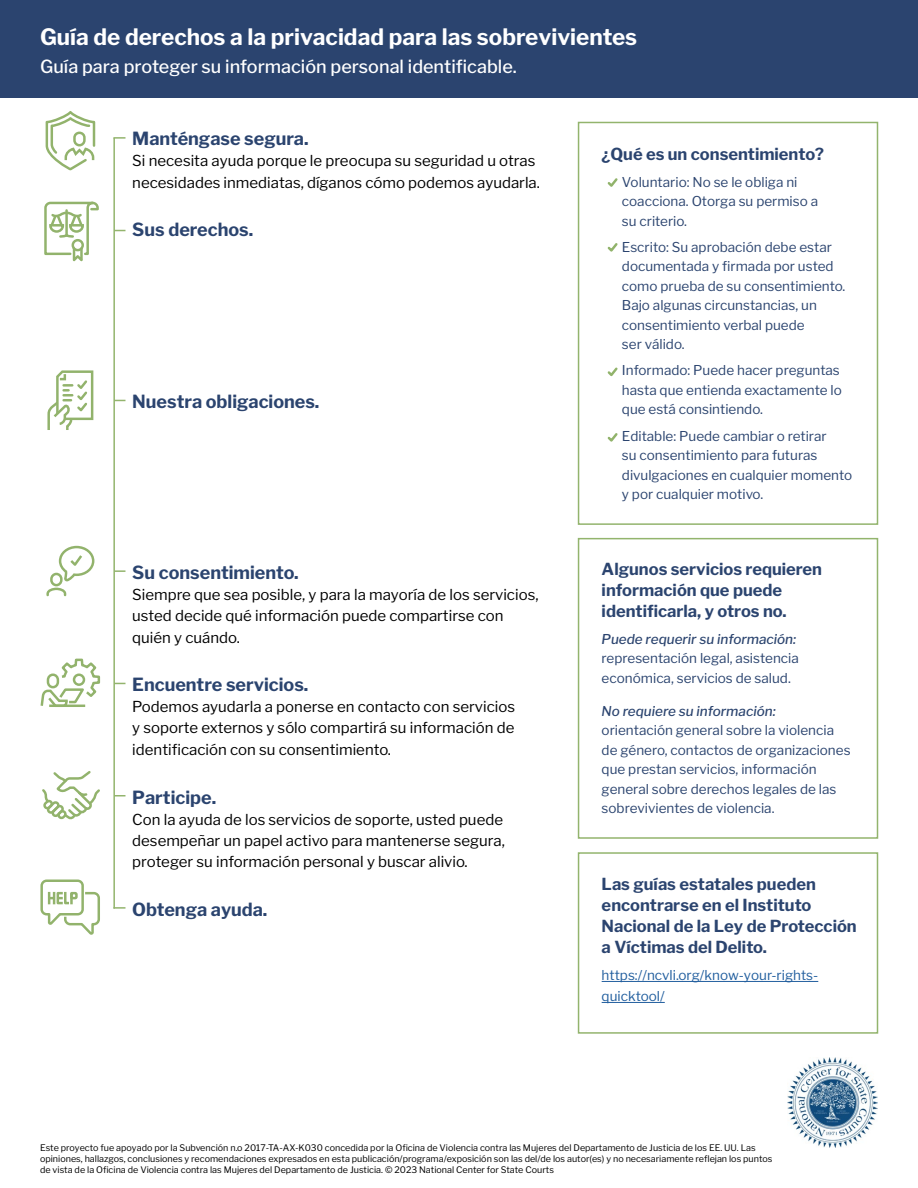
<style>
.page{position:relative;width:918px;height:1188px;background:#fff}
.page>*{position:absolute;margin:0;border:0;box-sizing:border-box;transform-origin:0 0}
.t1{font:700 22.5px "Libre Franklin";color:#fff}
.t2{font:700 18px "Libre Franklin";color:#2b446f}
.t3{font:500 18px "Libre Franklin";color:#fff}
.t4{font:700 16.5px/21px "Libre Franklin";color:#2b446f}
.t5{font:15px/21.3px "Libre Franklin";color:#000}
.t6{font:13.5px/19.5px "Libre Franklin";color:#2b446f}
.t7{font:italic 500 13.5px "Libre Franklin";color:#2b446f}
.t8{font:13.5px/21px "Libre Franklin";color:#215e9e}
.t9{font:9px/10.8px "Libre Franklin";color:#000}
</style>
<div class="page">
<div style="left:0;top:0;width:918px;height:97px;background:#2b446f"></div>
<svg style="left:45px;top:111px;width:51px;height:60px"></svg>
<div style="left:73px;top:132px;width:13px;height:14px;border:2px solid #92b36c;border-radius:5px"></div>
<svg style="left:44px;top:201px;width:55px;height:61px"></svg>
<svg style="left:47px;top:370px;width:47px;height:60px"></svg>
<svg style="left:46px;top:545px;width:49px;height:52px"></svg>
<svg style="left:40px;top:658px;width:61px;height:49px"></svg>
<hr style="left:49px;top:705px;width:36px;height:2px;background:#92b36c">
<svg style="left:42px;top:771px;width:58px;height:49px"></svg>
<svg style="left:40px;top:879px;width:60px;height:56px"></svg>
<hr style="left:113px;top:138px;width:2px;height:771px;background:#93b46d">
<svg style="left:113px;top:137px;width:12px;height:2px"></svg>
<svg style="left:115px;top:570px;width:10px;height:2px"></svg>
<svg style="left:113px;top:907px;width:12px;height:2px"></svg>
<img style="left:787px;top:1057px;width:91px;height:90px">
<svg style="left:607px;top:178px;width:11px;height:9px"></svg>
<svg style="left:607px;top:243px;width:11px;height:9px"></svg>
<svg style="left:607px;top:367px;width:11px;height:10px"></svg>
<svg style="left:607px;top:433px;width:11px;height:9px"></svg>
<div style="left:578px;top:122px;width:300px;height:403px;border:2px solid #93b46d"></div>
<div style="left:578px;top:538px;width:300px;height:301px;border:2px solid #93b46d"></div>
<hr style="left:602px;top:981px;width:216px;height:1px;background:#215e9e">
<hr style="left:602px;top:1002px;width:63px;height:1px;background:#215e9e">
<div style="left:578px;top:852px;width:300px;height:182px;border:2px solid #93b46d"></div>
<h1 class="t1" style="left:40px;top:23px;width:599px">Guía de derechos a la privacidad para las sobrevivientes</h1>
<h2 class="t3" style="left:40px;top:56px;width:478px">Guía para proteger su información personal identificable.</h2>
<h2 class="t2" style="left:132px;top:128px;width:178px">Manténgase segura.</h2>
<p class="t5" style="left:132px;top:150px;width:409px">Si necesita ayuda porque le preocupa su seguridad u otras necesidades inmediatas, díganos cómo podemos ayudarla.</p>
<h2 class="t2" style="left:132px;top:219px;width:123px">Sus derechos.</h2>
<h2 class="t2" style="left:132px;top:390px;width:189px">Nuestra obligaciones.</h2>
<h2 class="t2" style="left:132px;top:562px;width:168px">Su consentimiento.</h2>
<p class="t5" style="left:132px;top:584px;width:408px">Siempre que sea posible, y para la mayoría de los servicios, usted decide qué información puede compartirse con quién y cuándo.</p>
<h2 class="t2" style="left:132px;top:674px;width:178px">Encuentre servicios.</h2>
<p class="t5" style="left:132px;top:696px;width:384px;text-align:justify">Podemos ayudarla a ponerse en contacto con servicios y soporte externos y sólo compartirá su información de identificación con su consentimiento.</p>
<h2 class="t2" style="left:132px;top:786px;width:85px">Participe.</h2>
<p class="t5" style="left:132px;top:809px;width:374px">Con la ayuda de los servicios de soporte, usted puede desempeñar un papel activo para mantenerse segura, proteger su información personal y buscar alivio.</p>
<h2 class="t2" style="left:132px;top:898px;width:137px">Obtenga ayuda.</h2>
<p class="t4" style="left:602px;top:144px;width:224px">¿Qué es un consentimiento?</p>
<p class="t6" style="left:622px;top:172px;width:198px">Voluntario: No se le obliga ni coacciona. Otorga su permiso a su criterio.</p>
<p class="t6" style="left:622px;top:237px;width:225px">Escrito: Su aprobación debe estar documentada y firmada por usted como prueba de su consentimiento.<br>Bajo algunas circunstancias, un consentimiento verbal puede<br>ser válido.</p>
<p class="t6" style="left:622px;top:361px;width:222px">Informado: Puede hacer preguntas hasta que entienda exactamente lo que está consintiendo.</p>
<p class="t6" style="left:622px;top:426px;width:232px">Editable: Puede cambiar o retirar<br>su consentimiento para futuras divulgaciones en cualquier momento y por cualquier motivo.</p>
<p class="t4" style="left:602px;top:559px;width:222px">Algunos servicios requieren información que puede identificarla, y otros no.</p>
<p class="t7" style="left:602px;top:631px;width:196px">Puede requerir su información:</p>
<p class="t6" style="left:602px;top:648px;width:199px">representación legal, asistencia económica, servicios de salud.</p>
<p class="t7" style="left:602px;top:703px;width:176px">No requiere su información:</p>
<p class="t6" style="left:602px;top:720px;width:250px">orientación general sobre la violencia de género, contactos de organizaciones que prestan servicios, información general sobre derechos legales de las sobrevivientes de violencia.</p>
<p class="t4" style="left:602px;top:873px;width:257px">Las guías estatales pueden encontrarse en el Instituto<br>Nacional de la Ley de Protección a Víctimas del Delito.</p>
<p class="t8" style="left:602px;top:965px;width:218px">https://ncvli.org/know-your-rights&shy;quicktool/</p>
<p class="t9" style="left:40px;top:1143px;width:734px">Este proyecto fue apoyado por la Subvención n.o 2017-TA-AX-K030 concedida por la Oficina de Violencia contra las Mujeres del Departamento de Justicia de los EE. UU. Las opiniones, hallazgos, conclusiones y recomendaciones expresados en esta publicación/programa/exposición son las del/de los autor(es) y no necesariamente reflejan los puntos de vista de la Oficina de Violencia contra las Mujeres del Departamento de Justicia. © 2023 National Center for State Courts</p>
</div>
